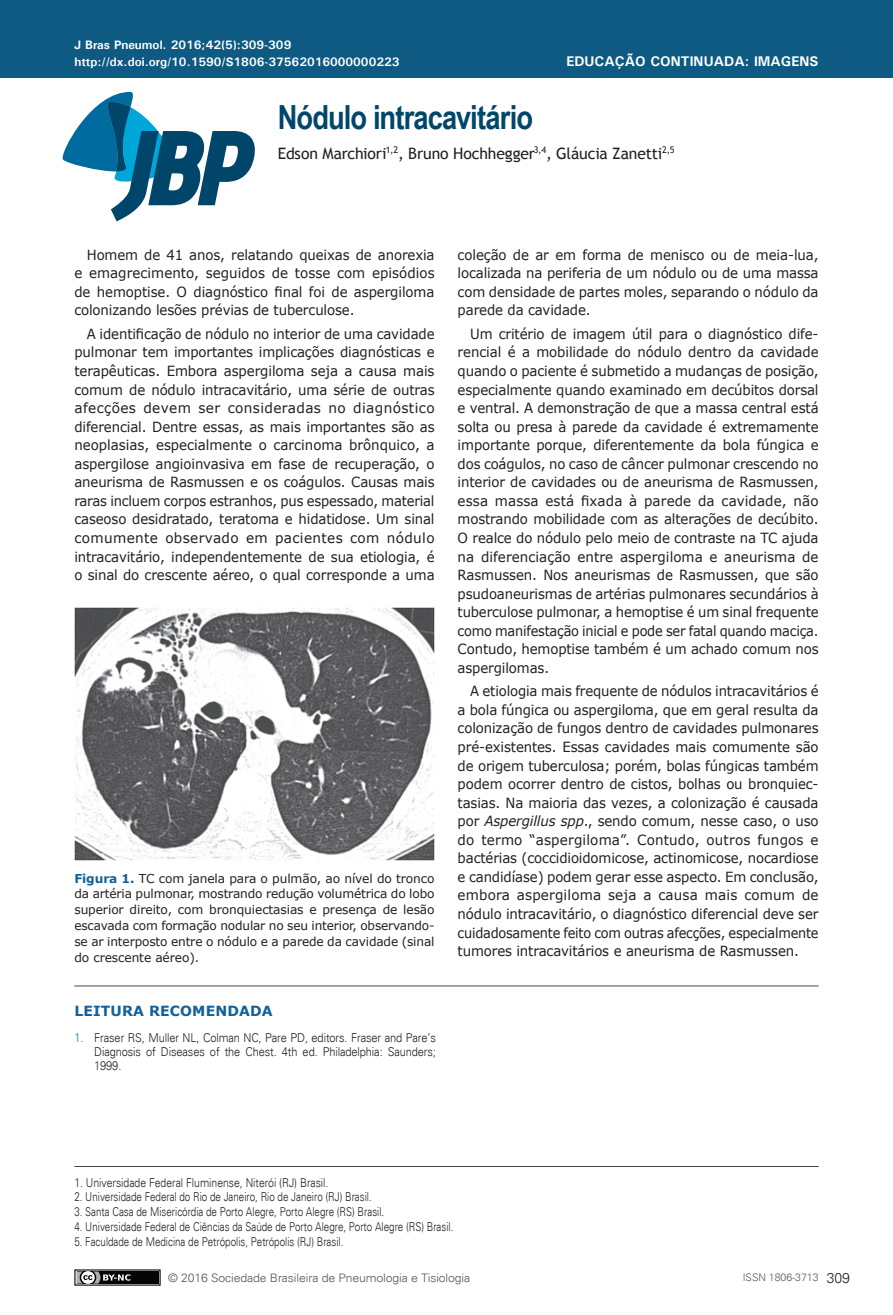
<style>
.page{position:relative;width:893px;height:1315px;background:#fff}
.page>*{position:absolute;margin:0;border:0;box-sizing:border-box;transform-origin:0 0}
.Título{font:700 33.25px "Arial Narrow";letter-spacing:-.025em;color:#00466b}
.Autores{font:15.75px "Trebuchet MS";letter-spacing:-.01em;color:#231f20}
.Corpo_PT{font:14px/18.6px "Verdana";letter-spacing:-.01em;color:#231f20;text-align:justify;scale:.95 1}
.t1{font:700 14px "Univers";color:#fff}
.Título_Refer{font:700 14px "Verdana";letter-spacing:.01em;color:#15609a}
.t2{font:300 14px "Univers";color:#231f20}
.Legendas{font:12.25px/15.8px "Verdana";letter-spacing:-.015em;color:#231f20;text-align:justify}
.End_2{font:300 12.25px "Univers";color:#231f20;scale:.8 1}
.End_2-2{font:300 12.25px/14px "Univers";color:#231f20;text-align:justify;scale:.9 1}
.cabeçalho{font:700 12.25px "Univers";color:#fff}
.Inst_sem_resumo{font:300 12.25px "Univers";color:#231f20;scale:.85 1}
.t3{font:300 11.72px "Univers";letter-spacing:-.01em;color:#57585a;scale:1.04 1}
.t4{font:300 10.5px "Univers";color:#57585a}
.s1{font-weight:700;color:#15609a}
.s2{color:#0072bc}
.s3{font-style:italic}
</style>
<div class="page">
<div style="left:0;top:0;width:893px;height:78px;background:#0f5a82"></div>
<svg style="left:62px;top:91px;width:193px;height:130px"></svg>
<div style="left:75px;top:1270px;width:85px;height:15px;background:#040503"></div>
<div style="left:74px;top:1269px;width:87px;height:16px;border:1px solid #040503"></div>
<svg style="left:74px;top:1269px;width:56px;height:17px"></svg>
<hr style="left:74px;top:1166px;width:745px;height:1px;background:#454647">
<img style="left:74px;top:608px;width:361px;height:252px">
<hr style="left:74px;top:985px;width:745px;height:1px;background:#454647">
<p class="cabeçalho" style="left:74px;top:38px;width:218px">J Bras Pneumol. 2016;42(5):309-309</p>
<p class="t1" style="left:566px;top:52px;width:254px">EDUCAÇÃO CONTINUADA: IMAGENS</p>
<p class="cabeçalho" style="left:74px;top:54px;width:327px">http://dx.doi.org/10.1590/S1806-37562016000000223</p>
<p class="Título" style="left:278px;top:92px;width:257px">Nódulo intracavitário</p>
<p class="Autores" style="left:278px;top:144px;width:398px">Edson Marchiori<sup>1,2</sup>, Bruno Hochhegger<sup>3,4</sup>, Gláucia Zanetti<sup>2,5</sup></p>
<p class="Corpo_PT" style="left:74px;top:245px;width:381px;text-indent:12px">Homem de 41 anos, relatando queixas de anorexia e emagrecimento, seguidos de tosse com episódios de hemoptise. O diagnóstico final foi de aspergiloma colonizando lesões prévias de tuberculose.</p>
<p class="Corpo_PT" style="left:74px;top:324px;width:381px;text-indent:12px">A identificação de nódulo no interior de uma cavidade pulmonar tem importantes implicações diagnósticas e terapêuticas. Embora aspergiloma seja a causa mais comum de nódulo intracavitário, uma série de outras afecções devem ser consideradas no diagnóstico diferencial. Dentre essas, as mais importantes são as neoplasias, especialmente o carcinoma brônquico, a aspergilose angioinvasiva em fase de recuperação, o aneurisma de Rasmussen e os coágulos. Causas mais raras incluem corpos estranhos, pus espessado, material caseoso desidratado, teratoma e hidatidose. Um sinal comumente observado em pacientes com nódulo intracavitário, independentemente de sua etiologia, é o sinal do crescente aéreo, o qual corresponde a uma</p>
<p class="Legendas" style="left:74px;top:870px;width:362px"><span class="s1">Figura 1.</span> TC com janela para o pulmão, ao nível do tronco da artéria pulmonar, mostrando redução volumétrica do lobo superior direito, com bronquiectasias e presença de lesão escavada com formação nodular no seu interior, observando&shy;se ar interposto entre o nódulo e a parede da cavidade (sinal do crescente aéreo).</p>
<p class="Título_Refer" style="left:74px;top:1001px;width:200px">LEITURA RECOMENDADA</p>
<p class="End_2-2" style="left:94px;top:1030px;width:381px;text-indent:-20px"><span class="s2">1.</span> Fraser RS, Muller NL, Colman NC, Pare PD, editors. Fraser and Pare’s Diagnosis of Diseases of the Chest. 4th ed. Philadelphia: Saunders; 1999.</p>
<p class="Corpo_PT" style="left:458px;top:245px;width:381px">coleção de ar em forma de menisco ou de meia-lua, localizada na periferia de um nódulo ou de uma massa com densidade de partes moles, separando o nódulo da parede da cavidade.</p>
<p class="Corpo_PT" style="left:458px;top:324px;width:381px;text-indent:12px">Um critério de imagem útil para o diagnóstico dife&shy;rencial é a mobilidade do nódulo dentro da cavidade quando o paciente é submetido a mudanças de posição, especialmente quando examinado em decúbitos dorsal e ventral. A demonstração de que a massa central está solta ou presa à parede da cavidade é extremamente importante porque, diferentemente da bola fúngica e dos coágulos, no caso de câncer pulmonar crescendo no interior de cavidades ou de aneurisma de Rasmussen, essa massa está fixada à parede da cavidade, não mostrando mobilidade com as alterações de decúbito.<br>O realce do nódulo pelo meio de contraste na TC ajuda na diferenciação entre aspergiloma e aneurisma de Rasmussen. Nos aneurismas de Rasmussen, que são psudoaneurismas de artérias pulmonares secundários à tuberculose pulmonar, a hemoptise é um sinal frequente como manifestação inicial e pode ser fatal quando maciça.<br>Contudo, hemoptise também é um achado comum nos aspergilomas.</p>
<p class="Corpo_PT" style="left:458px;top:682px;width:381px;text-indent:12px">A etiologia mais frequente de nódulos intracavitários é a bola fúngica ou aspergiloma, que em geral resulta da colonização de fungos dentro de cavidades pulmonares pré-existentes. Essas cavidades mais comumente são de origem tuberculosa; porém, bolas fúngicas também podem ocorrer dentro de cistos, bolhas ou bronquiec&shy;tasias. Na maioria das vezes, a colonização é causada por <span class="s3">Aspergillus spp</span>., sendo comum, nesse caso, o uso do termo “aspergiloma”. Contudo, outros fungos e bactérias (coccidioidomicose, actinomicose, nocardiose e candidíase) podem gerar esse aspecto. Em conclusão, embora aspergiloma seja a causa mais comum de nódulo intracavitário, o diagnóstico diferencial deve ser cuidadosamente feito com outras afecções, especialmente tumores intracavitários e aneurisma de Rasmussen.</p>
<p class="Inst_sem_resumo" style="left:74px;top:1175px;width:300px">1. Universidade Federal Fluminense, Niterói (RJ) Brasil.</p>
<p class="End_2" style="left:74px;top:1189px;width:373px">2. Universidade Federal do Rio de Janeiro, Rio de Janeiro (RJ) Brasil.</p>
<p class="End_2" style="left:74px;top:1204px;width:389px">3. Santa Casa de Misericórdia de Porto Alegre, Porto Alegre (RS) Brasil.</p>
<p class="End_2" style="left:74px;top:1219px;width:475px">4. Universidade Federal de Ciências da Saúde de Porto Alegre, Porto Alegre (RS) Brasil.</p>
<p class="End_2" style="left:74px;top:1233px;width:338px">5. Faculdade de Medicina de Petrópolis, Petrópolis (RJ) Brasil.</p>
<p class="t3" style="left:168px;top:1270px;width:292px">© 2016 Sociedade Brasileira de Pneumologia e Tisiologia</p>
<p class="t4" style="left:743px;top:1271px;width:77px">ISSN 1806-3713</p>
<p class="t2" style="left:827px;top:1269px;width:25px">309</p>
</div>
